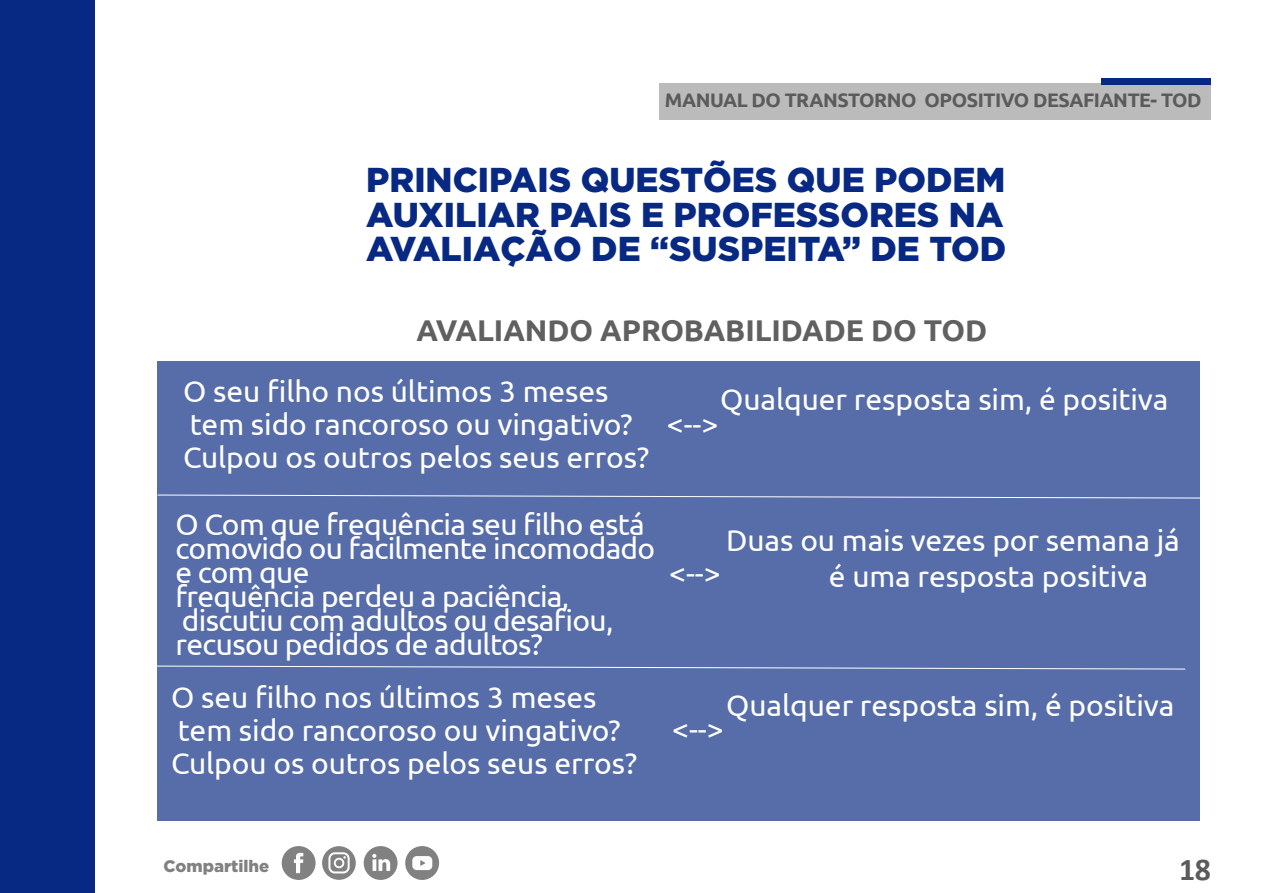
<style>
.page{position:relative;width:1263px;height:893px;background:#fff}
.page>*{position:absolute;margin:0;border:0;box-sizing:border-box;transform-origin:0 0}
.t1{font:900 34.5px/34.5px "Gotham";color:#072983;text-align:justify}
.t2{font:700 31.95px "Calibri";color:#5b5b5b}
.t3{font:30px/33px "Ubuntu";letter-spacing:-.005em;color:#fff}
.t4{font:30px/24px "Ubuntu";letter-spacing:-.025em;color:#fff}
.t5{font:700 30px "Ubuntu";letter-spacing:-.005em;color:#606060}
.t6{font:700 19.5px "Ubuntu";letter-spacing:-.025em;color:#5b5b5b}
.t7{font:900 16.65px "Gotham";color:#818181}
</style>
<div class="page">
<div style="left:659px;top:84px;width:551px;height:36px;background:#bbb"></div>
<div style="left:1101px;top:78px;width:109px;height:6px;background:#072983"></div>
<div style="left:0;top:0;width:95px;height:893px;background:#072983"></div>
<div style="left:282px;top:846px;width:34px;height:34px;background:#818181;border-radius:50%"></div>
<svg style="left:294px;top:853px;width:9px;height:20px"></svg>
<div style="left:405px;top:846px;width:34px;height:34px;background:#818181;border-radius:50%"></div>
<svg style="left:412px;top:856px;width:20px;height:14px"></svg>
<svg style="left:322px;top:846px;width:34px;height:34px"></svg>
<div style="left:364px;top:846px;width:33px;height:34px;background:#818181;border-radius:50%"></div>
<svg style="left:372px;top:854px;width:18px;height:17px"></svg>
<div style="left:158px;top:362px;width:1042px;height:459px;background:#566daa"></div>
<svg style="left:158px;top:495px;width:1042px;height:3px"></svg>
<svg style="left:157px;top:666px;width:1028px;height:3px"></svg>
<p class="t6" style="left:665px;top:88px;width:538px">MANUAL DO TRANSTORNO OPOSITIVO DESAFIANTE- TOD</p>
<p class="t1" style="left:366px;top:162px;width:641px">PRINCIPAIS QUESTÕES QUE PODEM AUXILIAR PAIS E PROFESSORES NA AVALIAÇÃO DE “SUSPEITA” DE TOD</p>
<p class="t5" style="left:416px;top:312px;width:572px">AVALIANDO APROBABILIDADE DO TOD</p>
<p class="t3" style="left:183px;top:374px;width:537px">O seu filho nos últimos 3 meses<br>tem sido rancoroso ou vingativo? &lt;--&gt;<br>Culpou os outros pelos seus erros?</p>
<p class="t3" style="left:720px;top:382px;width:450px">Qualquer resposta sim, é positiva</p>
<p class="t4" style="left:176px;top:511px;width:481px">O Com que frequência seu filho está comovido ou facilmente incomodado e com que<br>frequência perdeu a paciência, discutiu com adultos ou desafiou, recusou pedidos de adultos?</p>
<p class="t3" style="left:171px;top:680px;width:467px">O seu filho nos últimos 3 meses tem sido rancoroso ou vingativo?<br>Culpou os outros pelos seus erros?</p>
<p class="t3" style="left:669px;top:556px;width:53px">&lt;--&gt;</p>
<p class="t3" style="left:829px;top:521px;width:353px;line-height:36px;text-indent:-103px">Duas ou mais vezes por semana já é uma resposta positiva</p>
<p class="t3" style="left:726px;top:688px;width:450px">Qualquer resposta sim, é positiva</p>
<p class="t3" style="left:672px;top:712px;width:53px">&lt;--&gt;</p>
<p class="t7" style="left:164px;top:856px;width:107px">Compartilhe</p>
<p class="t2" style="left:1179px;top:847px;width:33px">18</p>
</div>
